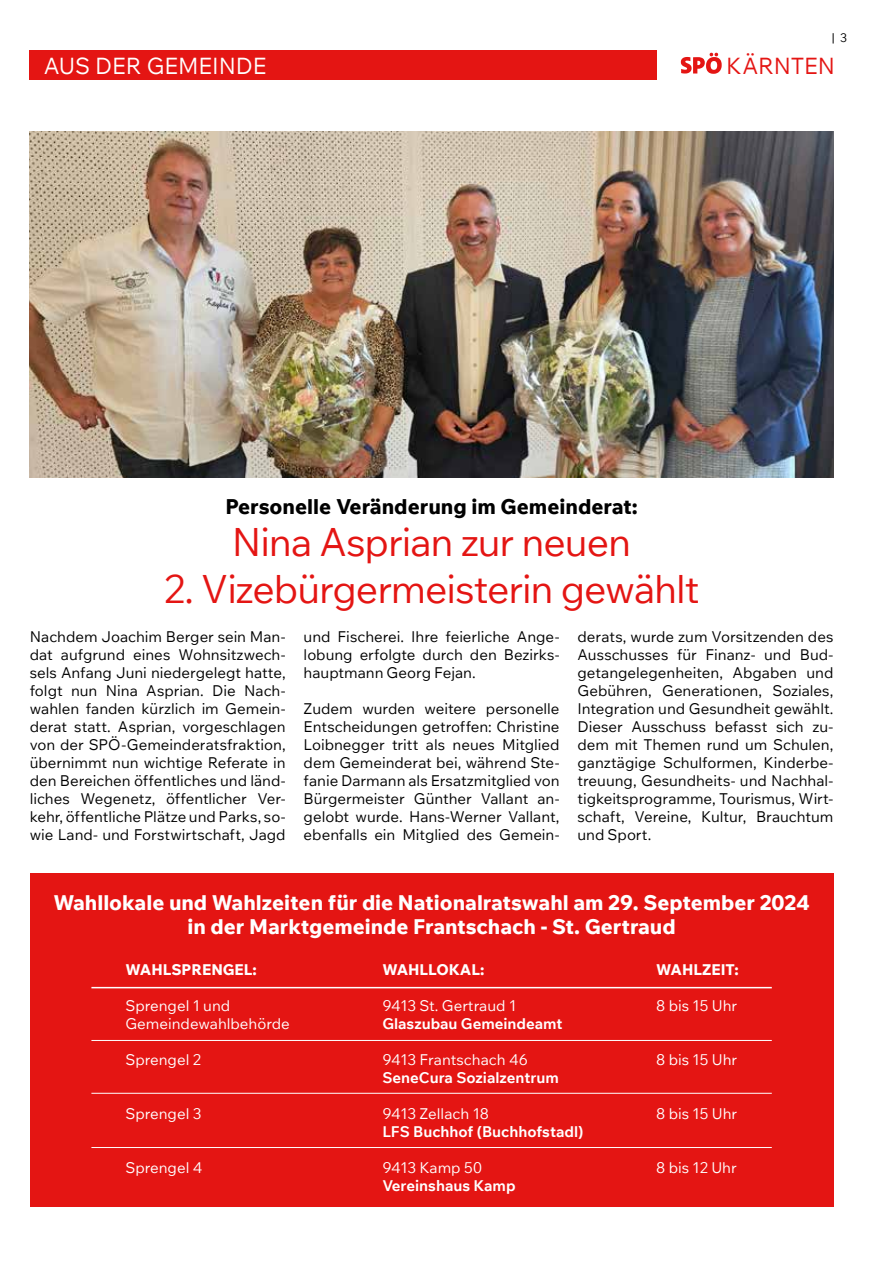
<style>
.page{position:relative;width:893px;height:1263px;background:#fff}
.page>*{position:absolute;margin:0;border:0;box-sizing:border-box;transform-origin:0 0}
.t1{font:39px "Wix Madefor Text";letter-spacing:-.025em;color:#e41513}
.t2{font:22.65px "Wix Madefor Text";letter-spacing:-.005em;color:#fff}
.t3{font:22.65px "Wix Madefor Text";letter-spacing:-.01em;color:#e41513}
.t4{font:800 20.7px "Wix Madefor Text";color:#000}
.t5{font:800 20.55px/24.8px "Wix Madefor Text";color:#fff;text-align:center}
.t6{font:15px/18px "Wix Madefor Text";color:#000;text-align:justify}
.t7{font:15px/18px "Wix Madefor Text";color:#fff}
.t8{font:700 15px "Wix Madefor Text";color:#fff}
.t9{font:800 15px "Wix Madefor Text";color:#fff}
.t10{font:12px "Wix Madefor Text";color:#000}
</style>
<div class="page">
<div style="left:30px;top:50px;width:627px;height:30px;background:#e41513"></div>
<svg style="left:681px;top:53px;width:41px;height:21px"></svg>
<img style="left:30px;top:132px;width:803px;height:346px">
<div style="left:30px;top:873px;width:803px;height:334px;background:#e41513"></div>
<hr style="left:91px;top:987px;width:681px;height:1px;background:#fff">
<hr style="left:91px;top:1040px;width:681px;height:1px;background:#fff">
<hr style="left:91px;top:1093px;width:681px;height:1px;background:#fff">
<hr style="left:91px;top:1147px;width:681px;height:1px;background:#fff">
<p class="t10" style="left:832px;top:29px;width:17px">| 3</p>
<h2 class="t2" style="left:44px;top:48px;width:224px">AUS DER GEMEINDE</h2>
<h2 class="t3" style="left:726px;top:48px;width:110px">KÄRNTEN</h2>
<h3 class="t4" style="left:225px;top:489px;width:414px">Personelle Veränderung im Gemeinderat:</h3>
<h1 class="t1" style="left:232px;top:513px;width:401px">Nina Asprian zur neuen</h1>
<h1 class="t1" style="left:164px;top:560px;width:537px">2. Vizebürgermeisterin gewählt</h1>
<p class="t6" style="left:30px;top:627px;width:257px">Nachdem Joachim Berger sein Man&shy;dat aufgrund eines Wohnsitzwech&shy;sels Anfang Juni niedergelegt hatte, folgt nun Nina Asprian. Die Nach&shy;wahlen fanden kürzlich im Gemein&shy;derat statt. Asprian, vorgeschlagen von der SPÖ-Gemeinderatsfraktion, übernimmt nun wichtige Referate in den Bereichen öffentliches und länd&shy;liches Wegenetz, öffentlicher Ver&shy;kehr, öffentliche Plätze und Parks, so&shy;wie Land- und Forstwirtschaft, Jagd</p>
<p class="t6" style="left:304px;top:627px;width:257px">und Fischerei. Ihre feierliche Ange&shy;lobung erfolgte durch den Bezirks&shy;hauptmann Georg Fejan.</p>
<p class="t6" style="left:304px;top:699px;width:257px">Zudem wurden weitere personelle Entscheidungen getroffen: Christine Loibnegger tritt als neues Mitglied dem Gemeinderat bei, während Ste&shy;fanie Darmann als Ersatzmitglied von Bürgermeister Günther Vallant an&shy;gelobt wurde. Hans-Werner Vallant, ebenfalls ein Mitglied des Gemein-</p>
<p class="t6" style="left:578px;top:627px;width:257px">derats, wurde zum Vorsitzenden des Ausschusses für Finanz- und Bud&shy;getangelegenheiten, Abgaben und Gebühren, Generationen, Soziales, Integration und Gesundheit gewählt.<br>Dieser Ausschuss befasst sich zu&shy;dem mit Themen rund um Schulen, ganztägige Schulformen, Kinderbe&shy;treuung, Gesundheits- und Nachhal&shy;tigkeitsprogramme, Tourismus, Wirt&shy;schaft, Vereine, Kultur, Brauchtum und Sport.</p>
<h3 class="t5" style="left:53px;top:888px;width:758px">Wahllokale und Wahlzeiten für die Nationalratswahl am 29. September 2024 in der Marktgemeinde Frantschach - St. Gertraud</h3>
<p class="t9" style="left:382px;top:958px;width:104px">WAHLLOKAL:</p>
<p class="t7" style="left:382px;top:996px;width:135px">9413 St. Gertraud 1</p>
<p class="t8" style="left:382px;top:1012px;width:182px">Glaszubau Gemeindeamt</p>
<p class="t7" style="left:382px;top:1050px;width:147px">9413 Frantschach 46</p>
<p class="t8" style="left:382px;top:1066px;width:178px">SeneCura Sozialzentrum</p>
<p class="t7" style="left:382px;top:1104px;width:108px">9413 Zellach 18</p>
<p class="t8" style="left:382px;top:1120px;width:203px">LFS Buchhof (Buchhofstadl)</p>
<p class="t7" style="left:382px;top:1158px;width:102px">9413 Kamp 50</p>
<p class="t8" style="left:382px;top:1174px;width:135px">Vereinshaus Kamp</p>
<p class="t9" style="left:125px;top:958px;width:133px">WAHLSPRENGEL:</p>
<p class="t7" style="left:125px;top:996px;width:166px">Sprengel 1 und<br>Gemeindewahlbehörde</p>
<p class="t7" style="left:125px;top:1050px;width:77px">Sprengel 2</p>
<p class="t7" style="left:125px;top:1104px;width:78px">Sprengel 3</p>
<p class="t7" style="left:125px;top:1158px;width:78px">Sprengel 4</p>
<p class="t9" style="left:656px;top:958px;width:84px">WAHLZEIT:</p>
<p class="t7" style="left:656px;top:996px;width:82px">8 bis 15 Uhr</p>
<p class="t7" style="left:656px;top:1050px;width:82px">8 bis 15 Uhr</p>
<p class="t7" style="left:656px;top:1104px;width:82px">8 bis 15 Uhr</p>
<p class="t7" style="left:656px;top:1158px;width:82px">8 bis 12 Uhr</p>
</div>
